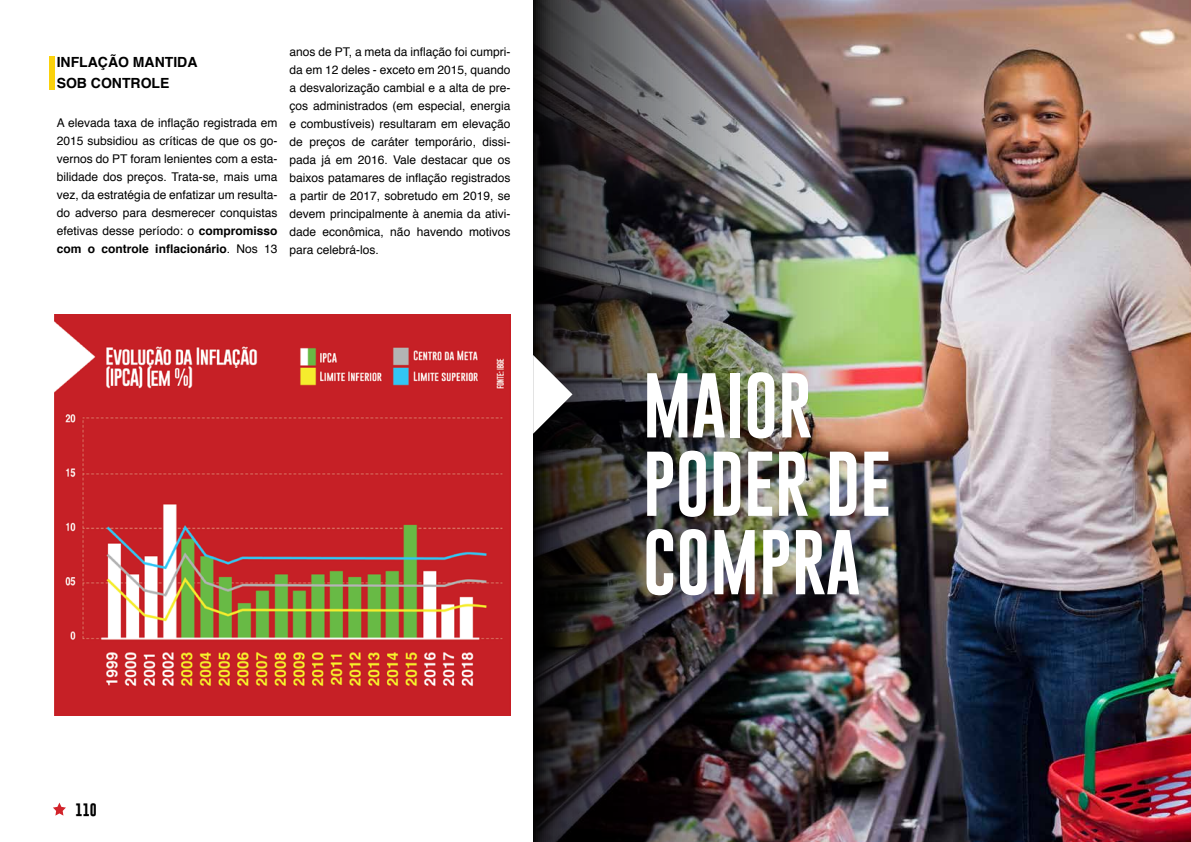
<style>
.page{position:relative;width:1191px;height:842px;background:#fff}
.page>*{position:absolute;margin:0;border:0;box-sizing:border-box;transform-origin:0 0}
.t1{font:67px/78.4px "Gobold";color:#fff}
.t2{font:700 14px/21px "Helvetica";color:#000}
.t3{font:700 13px "Gobold";color:#000}
.t4{font:12px/18px "Helvetica";color:#000;text-align:justify}
.s1{font-weight:700}
</style>
<div class="page">
<img style="left:1069px;top:0;width:122px;height:842px">
<img style="left:533px;top:0;width:536px;height:842px">
<div style="left:49px;top:56px;width:5px;height:33px;background:#fbd20c"></div>
<svg style="left:533px;top:355px;width:39px;height:79px"></svg>
<img style="left:54px;top:314px;width:456px;height:401px">
<svg style="left:53px;top:802px;width:13px;height:14px"></svg>
<p class="t2" style="left:57px;top:52px;width:142px">INFLAÇÃO MANTIDA<br>SOB CONTROLE</p>
<p class="t4" style="left:57px;top:114px;width:222px">A elevada taxa de inflação registrada em 2015 subsidiou as críticas de que os go&shy;vernos do PT foram lenientes com a esta&shy;bilidade dos preços. Trata-se, mais uma vez, da estratégia de enfatizar um resulta&shy;do adverso para desmerecer conquistas efetivas desse período: o <span class="s1">compromisso com o controle inflacionário</span>. Nos 13</p>
<p class="t4" style="left:289px;top:43px;width:222px">anos de PT, a meta da inflação foi cumpri&shy;da em 12 deles - exceto em 2015, quando a desvalorização cambial e a alta de pre&shy;ços administrados (em especial, energia e combustíveis) resultaram em elevação de preços de caráter temporário, dissi&shy;pada já em 2016. Vale destacar que os baixos patamares de inflação registrados a partir de 2017, sobretudo em 2019, se devem principalmente à anemia da ativi&shy;dade econômica, não havendo motivos para celebrá-los.</p>
<p class="t3" style="left:76px;top:801px;width:23px">110</p>
<h1 class="t1" style="left:643px;top:366px;width:249px">MAIOR<br>PODER DE<br>COMPRA</h1>
</div>
